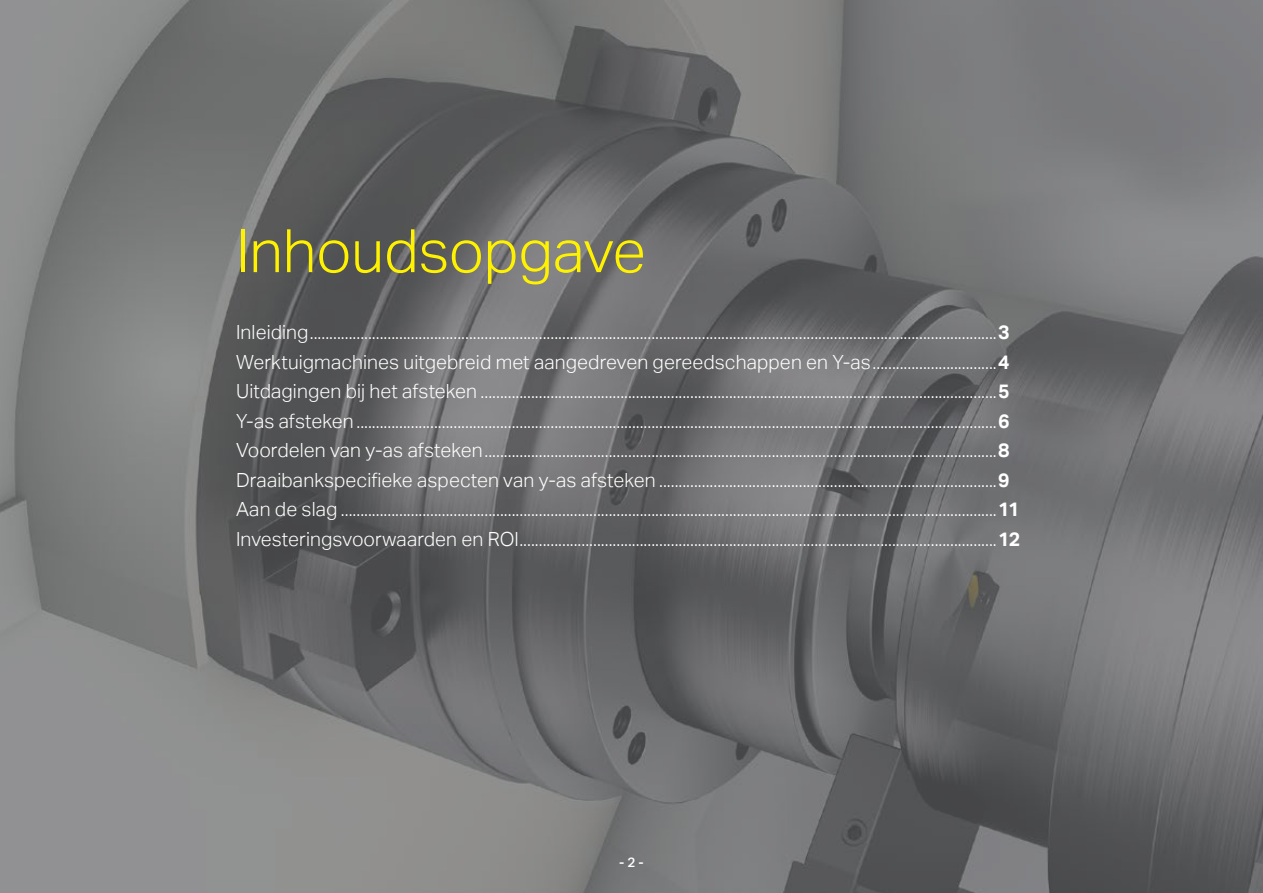
<style>
.page{position:relative;width:1263px;height:893px;background:#fff}
.page>*{position:absolute;margin:0;border:0;box-sizing:border-box;transform-origin:0 0}
.t1{font:300 60px "Aktiv Grotesk";letter-spacing:-.005em;color:#fff200}
.t2{font:300 19.5px/29.5px "Aktiv Grotesk";letter-spacing:.005em;color:#fff}
.t3{font:500 13.5px "Aktiv Grotesk";color:#fff}
.s1{font-weight:700}
</style>
<div class="page">
<img style="left:0;top:0;width:1263px;height:893px">
<h1 class="t1" style="left:236px;top:216px;width:411px">Inhoudsopgave</h1>
<p class="t2" style="left:236px;top:318px;width:786px">Inleiding.................................................................................................................................................................................<span class="s1">3<br></span>Werktuigmachines uitgebreid met aangedreven gereedschappen en Y-as................................<span class="s1">4<br></span>Uitdagingen bij het afsteken .....................................................................................................................................<span class="s1">5<br></span>Y-as afsteken.....................................................................................................................................................................<span class="s1">6<br></span>Voordelen van y-as afsteken....................................................................................................................................<span class="s1">8<br></span>Draaibankspecifieke aspecten van y-as afsteken .......................................................................................<span class="s1">9<br></span>Aan de slag .........................................................................................................................................................................<span class="s1">11<br></span>Investeringsvoorwaarden en ROI...........................................................................................................................<span class="s1">12</span></p>
<p class="t3" style="left:619px;top:854px;width:26px">- 2 -</p>
</div>
